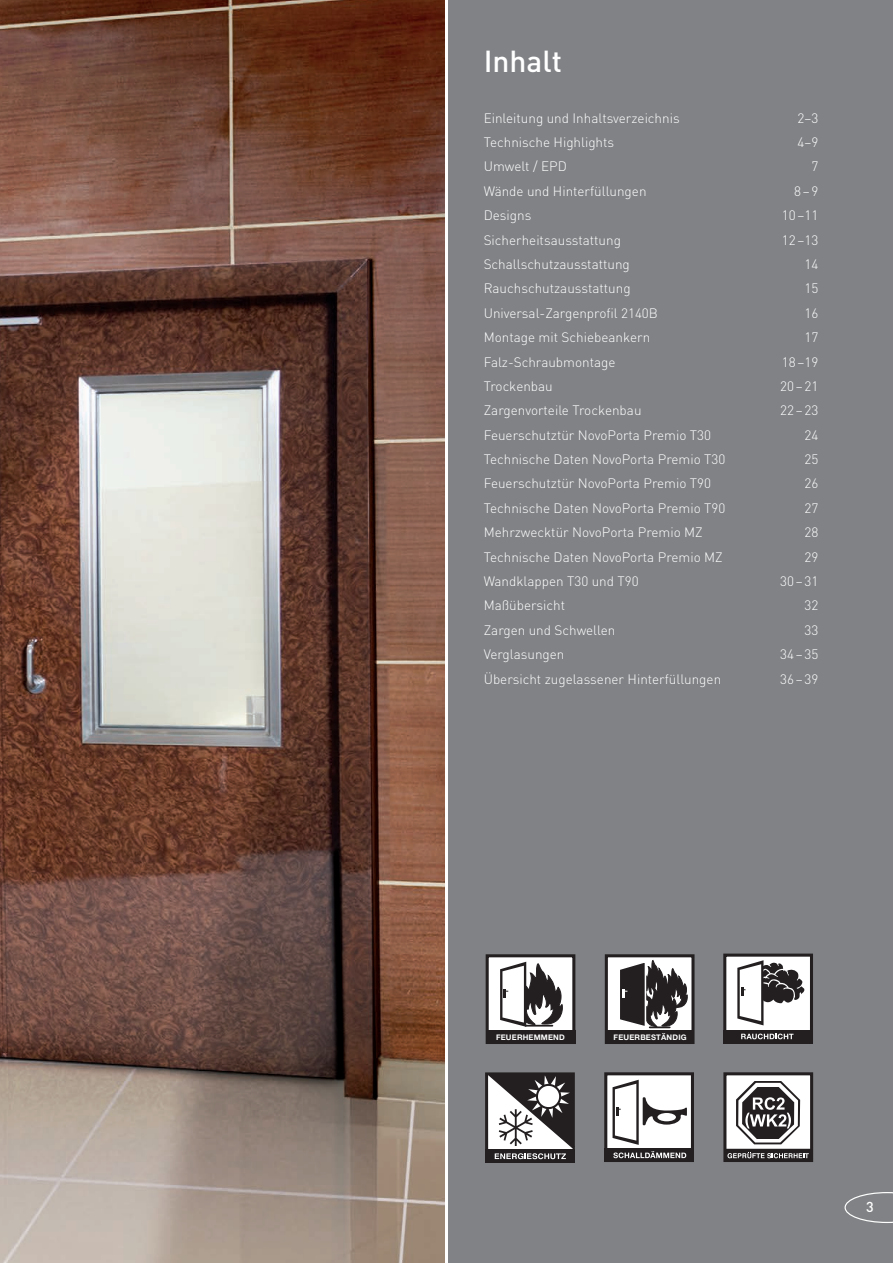
<style>
.page{position:relative;width:893px;height:1263px;background:#fff}
.page>*{position:absolute;margin:0;border:0;box-sizing:border-box;transform-origin:0 0}
.t1{font:500 30px "DIN Pro";color:#fff}
.t2{font:500 14.25px "DIN Pro";color:#fff}
.t3{font:300 13.5px "DIN Pro";color:#fff}
.t4{font:700 7.65px "Helvetica Neue";letter-spacing:.025em;color:#fff}
</style>
<div class="page">
<div style="left:446px;top:0;width:447px;height:1263px;background:#808285"></div>
<img style="left:0;top:0;width:445px;height:1263px">
<hr style="left:445px;top:0;width:3px;height:1263px;background:#fff">
<div style="left:485px;top:1149px;width:89px;height:13px;background:#231f20"></div>
<svg style="left:485px;top:1072px;width:90px;height:87px"></svg>
<div style="left:606px;top:1074px;width:86px;height:86px;background:#fff"></div>
<div style="left:604px;top:1072px;width:90px;height:90px;border:3px solid #231f20"></div>
<div style="left:604px;top:1148px;width:89px;height:14px;background:#231f20"></div>
<svg style="left:613px;top:1151px;width:73px;height:7px"></svg>
<svg style="left:612px;top:1080px;width:75px;height:65px"></svg>
<div style="left:487px;top:956px;width:87px;height:86px;background:#fff"></div>
<div style="left:486px;top:954px;width:89px;height:90px;border:3px solid #231f20"></div>
<div style="left:486px;top:1030px;width:89px;height:14px;background:#231f20"></div>
<svg style="left:500px;top:962px;width:63px;height:65px"></svg>
<div style="left:606px;top:956px;width:87px;height:86px;background:#fff"></div>
<div style="left:605px;top:954px;width:89px;height:90px;border:3px solid #231f20"></div>
<div style="left:606px;top:1030px;width:87px;height:13px;background:#231f20"></div>
<svg style="left:620px;top:960px;width:68px;height:69px"></svg>
<div style="left:725px;top:955px;width:86px;height:87px;background:#fff"></div>
<div style="left:723px;top:953px;width:90px;height:90px;border:3px solid #231f20"></div>
<div style="left:723px;top:1030px;width:89px;height:13px;background:#231f20"></div>
<svg style="left:741px;top:1033px;width:52px;height:6px"></svg>
<svg style="left:737px;top:960px;width:68px;height:65px"></svg>
<div style="left:725px;top:1074px;width:86px;height:86px;background:#fff"></div>
<div style="left:723px;top:1072px;width:90px;height:90px;border:3px solid #231f20"></div>
<div style="left:724px;top:1149px;width:88px;height:11px;border:2px solid #231f20"></div>
<svg style="left:727px;top:1152px;width:82px;height:6px"></svg>
<svg style="left:736px;top:1081px;width:64px;height:63px"></svg>
<svg style="left:844px;top:1192px;width:49px;height:31px"></svg>
<h1 class="t1" style="left:484px;top:37px;width:80px">Inhalt</h1>
<p class="t3" style="left:484px;top:109px;width:197px">Einleitung und Inhaltsverzeichnis</p>
<p class="t3" style="left:797px;top:109px;width:22px">2–3</p>
<p class="t3" style="left:484px;top:133px;width:132px">Technische Highlights</p>
<p class="t3" style="left:797px;top:133px;width:22px">4–9</p>
<p class="t3" style="left:484px;top:157px;width:85px">Umwelt / EPD</p>
<p class="t3" style="left:811px;top:157px;width:8px">7</p>
<p class="t3" style="left:484px;top:182px;width:164px">Wände und Hinterfüllungen</p>
<p class="t3" style="left:794px;top:182px;width:26px">8 – 9</p>
<p class="t3" style="left:484px;top:206px;width:49px">Designs</p>
<p class="t3" style="left:782px;top:206px;width:38px">10 –11</p>
<p class="t3" style="left:484px;top:231px;width:139px">Sicherheitsausstattung</p>
<p class="t3" style="left:782px;top:231px;width:38px">12 –13</p>
<p class="t3" style="left:484px;top:255px;width:148px">Schallschutzausstattung</p>
<p class="t3" style="left:804px;top:255px;width:15px">14</p>
<p class="t3" style="left:484px;top:279px;width:148px">Rauchschutzausstattung</p>
<p class="t3" style="left:804px;top:279px;width:15px">15</p>
<p class="t3" style="left:484px;top:304px;width:176px">Universal-Zargenprofil 2140B</p>
<p class="t3" style="left:804px;top:304px;width:15px">16</p>
<p class="t3" style="left:484px;top:328px;width:168px">Montage mit Schiebeankern</p>
<p class="t3" style="left:804px;top:328px;width:15px">17</p>
<p class="t3" style="left:484px;top:352px;width:133px">Falz-Schraubmontage</p>
<p class="t3" style="left:782px;top:352px;width:38px">18 –19</p>
<p class="t3" style="left:484px;top:377px;width:71px">Trockenbau</p>
<p class="t3" style="left:780px;top:377px;width:40px">20 – 21</p>
<p class="t3" style="left:484px;top:401px;width:159px">Zargenvorteile Trockenbau</p>
<p class="t3" style="left:780px;top:401px;width:40px">22 – 23</p>
<p class="t3" style="left:484px;top:426px;width:229px">Feuerschutztür NovoPorta Premio T30</p>
<p class="t3" style="left:804px;top:426px;width:15px">24</p>
<p class="t3" style="left:484px;top:450px;width:243px">Technische Daten NovoPorta Premio T30</p>
<p class="t3" style="left:804px;top:450px;width:15px">25</p>
<p class="t3" style="left:484px;top:474px;width:229px">Feuerschutztür NovoPorta Premio T90</p>
<p class="t3" style="left:804px;top:474px;width:15px">26</p>
<p class="t3" style="left:484px;top:499px;width:243px">Technische Daten NovoPorta Premio T90</p>
<p class="t3" style="left:804px;top:499px;width:15px">27</p>
<p class="t3" style="left:484px;top:523px;width:221px">Mehrzwecktür NovoPorta Premio MZ</p>
<p class="t3" style="left:804px;top:523px;width:15px">28</p>
<p class="t3" style="left:484px;top:547px;width:241px">Technische Daten NovoPorta Premio MZ</p>
<p class="t3" style="left:804px;top:547px;width:15px">29</p>
<p class="t3" style="left:484px;top:572px;width:157px">Wandklappen T30 und T90</p>
<p class="t3" style="left:780px;top:572px;width:40px">30 – 31</p>
<p class="t3" style="left:484px;top:596px;width:83px">Maßübersicht</p>
<p class="t3" style="left:804px;top:596px;width:15px">32</p>
<p class="t3" style="left:484px;top:621px;width:133px">Zargen und Schwellen</p>
<p class="t3" style="left:804px;top:621px;width:15px">33</p>
<p class="t3" style="left:484px;top:645px;width:82px">Verglasungen</p>
<p class="t3" style="left:780px;top:645px;width:40px">34 – 35</p>
<p class="t3" style="left:484px;top:669px;width:239px">Übersicht zugelassener Hinterfüllungen</p>
<p class="t3" style="left:780px;top:669px;width:40px">36 – 39</p>
<p class="t4" style="left:496px;top:1032px;width:70px">FEUERHEMMEND</p>
<p class="t4" style="left:614px;top:1033px;width:75px">FEUERBESTÄNDIG</p>
<p class="t2" style="left:866px;top:1195px;width:9px">3</p>
</div>
